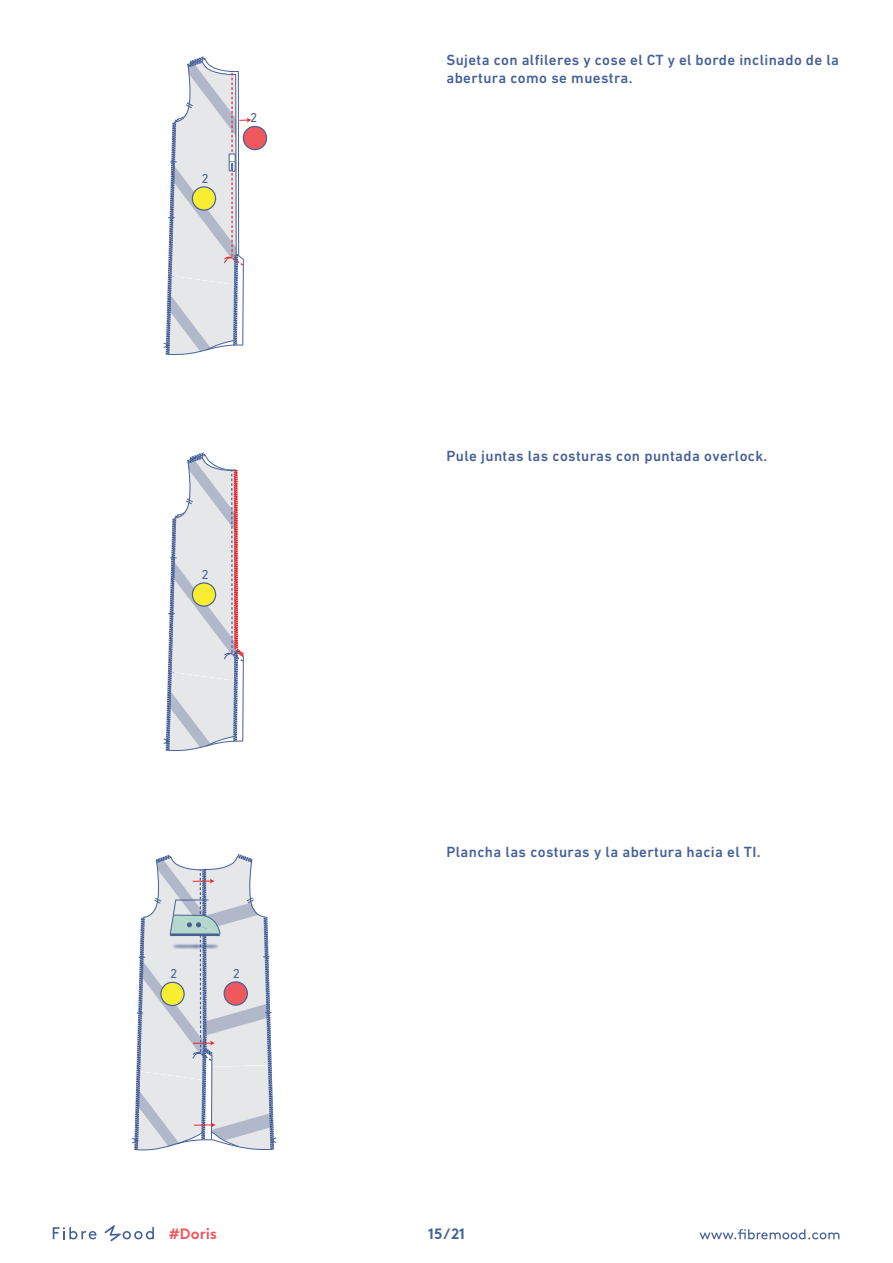
<style>
.page{position:relative;width:893px;height:1263px;background:#fff}
.page>*{position:absolute;margin:0;border:0;box-sizing:border-box;transform-origin:0 0}
.t1{font:500 15px/18px "DIN Next LT Pro";letter-spacing:.025em;color:#456099}
.t2{font:700 15px "Brown";color:#f0565d}
.t3{font:700 15px "Brown";color:#456099}
.t4{font:13.2px "DIN Next LT Pro";color:#466099}
</style>
<div class="page">
<svg style="left:699px;top:1229px;width:140px;height:10px"></svg>
<svg style="left:53px;top:1227px;width:44px;height:12px"></svg>
<svg style="left:104px;top:1225px;width:50px;height:16px"></svg>
<div style="left:243px;top:126px;width:24px;height:24px;background:#f0585e;border:1px solid #456098;border-radius:50%"></div>
<svg style="left:163px;top:56px;width:88px;height:299px"></svg>
<svg style="left:163px;top:452px;width:81px;height:299px"></svg>
<svg style="left:132px;top:854px;width:145px;height:297px"></svg>
<img style="left:132px;top:901px;width:128px;height:89px">
<p class="t4" style="left:201px;top:171px;width:9px">2</p>
<p class="t4" style="left:250px;top:110px;width:9px">2</p>
<p class="t4" style="left:201px;top:567px;width:9px">2</p>
<p class="t4" style="left:170px;top:966px;width:9px">2</p>
<p class="t4" style="left:233px;top:966px;width:9px">2</p>
<p class="t1" style="left:446px;top:51px;width:394px">Sujeta con alfileres y cose el CT y el borde inclinado de la abertura como se muestra.</p>
<p class="t1" style="left:446px;top:447px;width:322px">Pule juntas las costuras con puntada overlock.</p>
<p class="t1" style="left:446px;top:843px;width:316px">Plancha las costuras y la abertura hacia el TI.</p>
<p class="t2" style="left:169px;top:1222px;width:49px">#Doris</p>
<p class="t3" style="left:428px;top:1221px;width:39px">15/21</p>
</div>
